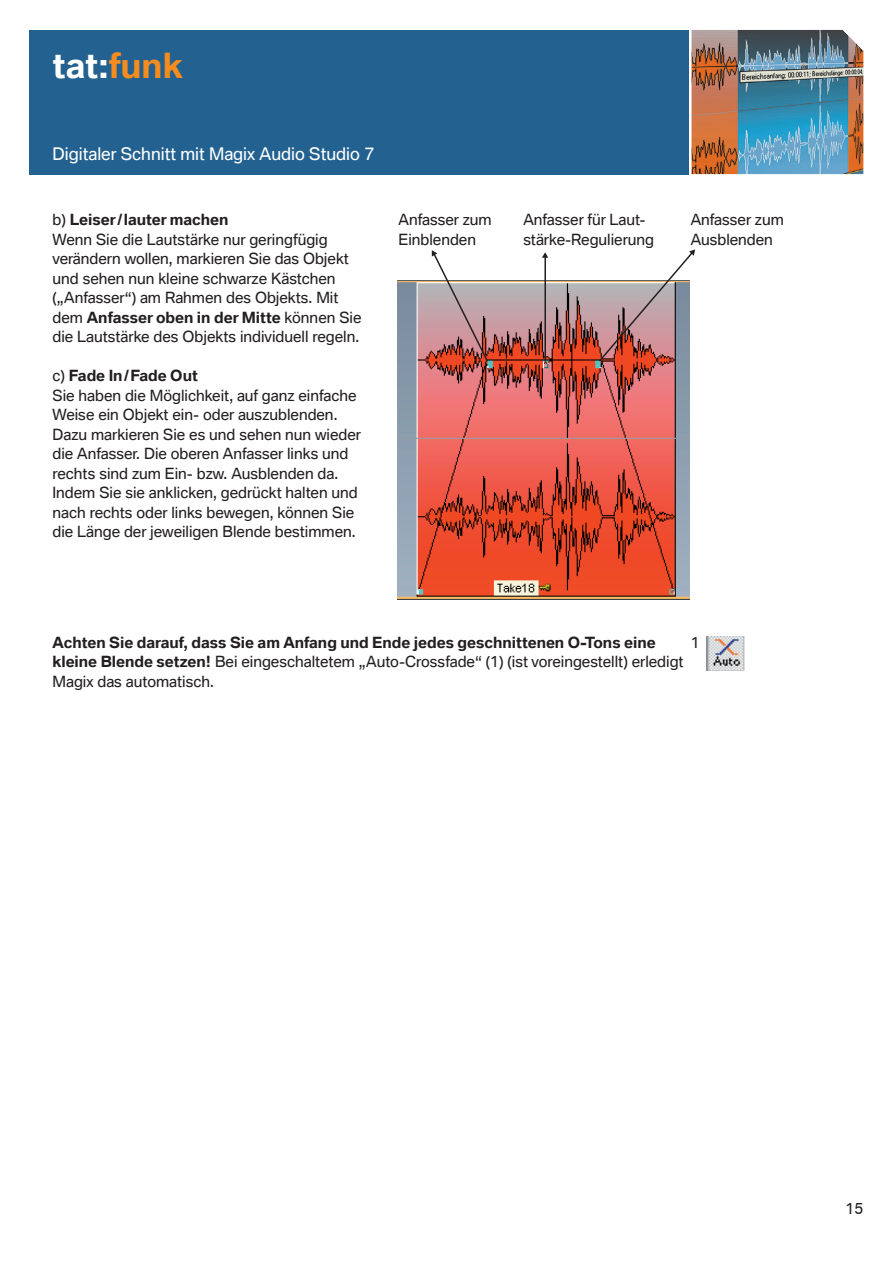
<style>
.page{position:relative;width:893px;height:1263px;background:#fff}
.page>*{position:absolute;margin:0;border:0;box-sizing:border-box;transform-origin:0 0}
.t1{font:700 33.75px "BMW Type";color:#fff}
.t2{font:16.8px "BMW Type";color:#fff}
.t3{font:15px/19.5px "BMW Type";color:#231f20}
.t4{font:700 15px/19.5px "BMW Type";color:#231f20}
.s1{color:#f68b1f}
.s2{font-weight:700}
.s3{font-weight:400}
</style>
<div class="page">
<img style="left:691px;top:30px;width:172px;height:144px">
<div style="left:30px;top:30px;width:659px;height:144px;background:#236290"></div>
<img style="left:397px;top:281px;width:292px;height:319px">
<svg style="left:542px;top:252px;width:6px;height:6px"></svg>
<hr style="left:544px;top:255px;width:2px;height:106px;background:#231f20">
<img style="left:706px;top:636px;width:38px;height:34px">
<svg style="left:432px;top:250px;width:57px;height:113px"></svg>
<svg style="left:597px;top:249px;width:98px;height:114px"></svg>
<h1 class="t1" style="left:53px;top:46px;width:131px">tat:<span class="s1">funk</span></h1>
<p class="t2" style="left:53px;top:144px;width:323px">Digitaler Schnitt mit Magix Audio Studio 7</p>
<p class="t3" style="left:53px;top:210px;width:310px">b) <span class="s2">Leiser/lauter machen<br></span>Wenn Sie die Lautstärke nur geringfügig verändern wollen, markieren Sie das Objekt und sehen nun kleine schwarze Kästchen („Anfasser“) am Rahmen des Objekts. Mit dem <span class="s2">Anfasser oben in der Mitte</span> können Sie die Lautstärke des Objekts individuell regeln.</p>
<p class="t3" style="left:53px;top:366px;width:310px">c) <span class="s2">Fade In/Fade Out<br></span>Sie haben die Möglichkeit, auf ganz einfache Weise ein Objekt ein- oder auszublenden.<br>Dazu markieren Sie es und sehen nun wieder die Anfasser. Die oberen Anfasser links und rechts sind zum Ein- bzw. Ausblenden da.<br>Indem Sie sie anklicken, gedrückt halten und nach rechts oder links bewegen, können Sie die Länge der jeweiligen Blende bestimmen.</p>
<p class="t3" style="left:398px;top:210px;width:95px">Anfasser zum<br>Einblenden</p>
<p class="t3" style="left:523px;top:210px;width:132px">Anfasser für Laut&shy;stärke-Regulierung</p>
<p class="t3" style="left:690px;top:210px;width:95px">Anfasser zum<br>Ausblenden</p>
<p class="t4" style="left:53px;top:633px;width:632px">Achten Sie darauf, dass Sie am Anfang und Ende jedes geschnittenen O-Tons eine kleine Blende setzen! <span class="s3">Bei eingeschaltetem „Auto-Crossfade“ (1) (ist voreingestellt) erledigt<br>Magix das automatisch.</span></p>
<p class="t3" style="left:690px;top:633px;width:10px">1</p>
<p class="t3" style="left:845px;top:1199px;width:19px">15</p>
</div>
